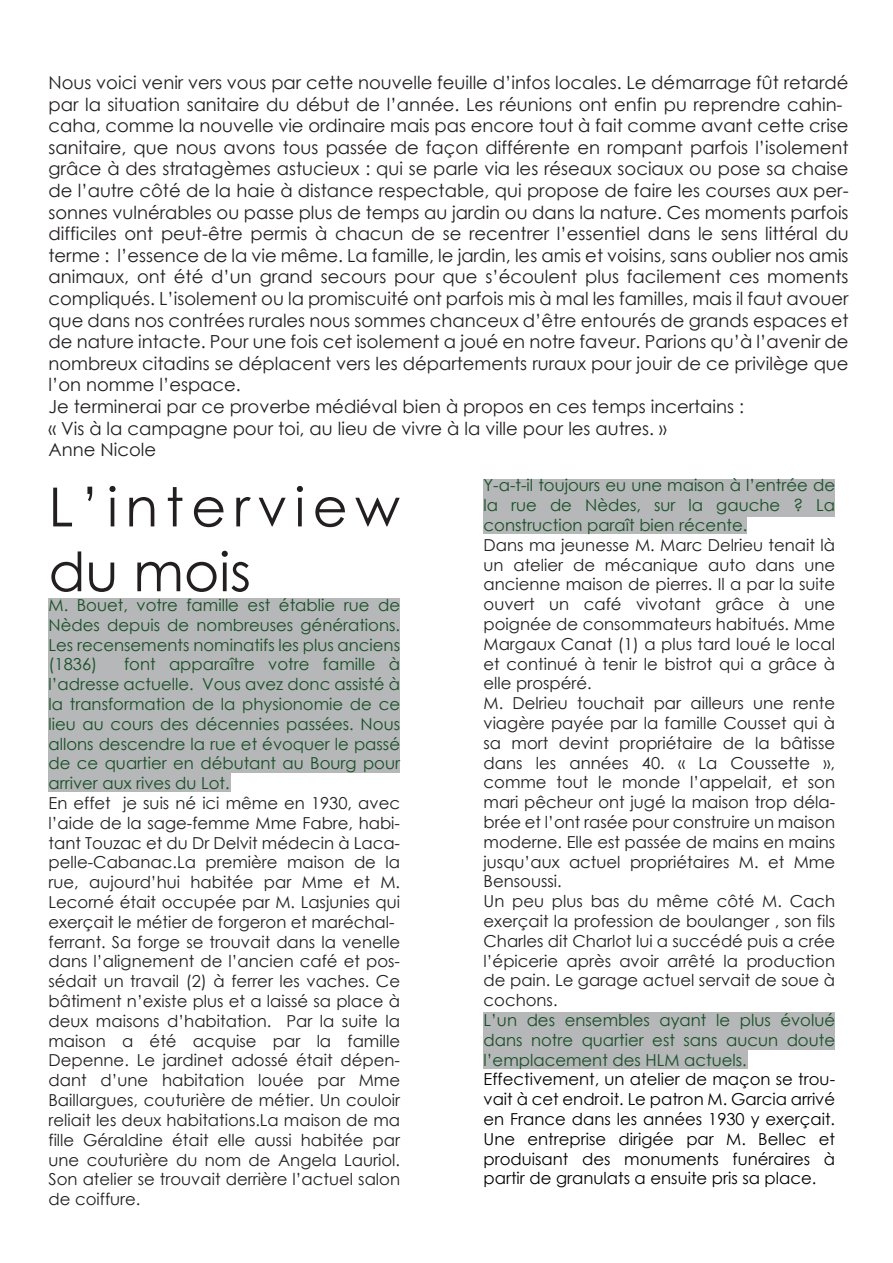
<style>
.page{position:relative;width:893px;height:1263px;background:#fff}
.page>*{position:absolute;margin:0;border:0;box-sizing:border-box;transform-origin:0 0}
.t1{font:54px/64.8px "Century Gothic";letter-spacing:.135em;color:#231f20}
.t2{font:18px/21.6px "Century Gothic";color:#231f20}
.t3{font:16.5px/19.8px "Century Gothic";color:#231f20}
.t4{font:16.5px/19.8px "Century Gothic";color:#184f26;text-align:justify}
.t5{font:16.5px/19.8px "Century Gothic";color:#000001;text-align:justify}
</style>
<div class="page">
<div style="left:484px;top:1049px;width:264px;height:20px;background:#b5b7b8"></div>
<div style="left:484px;top:1012px;width:351px;height:37px;background:#b5b7b8"></div>
<div style="left:484px;top:517px;width:263px;height:17px;background:#b5b7b8"></div>
<div style="left:484px;top:479px;width:351px;height:38px;background:#b5b7b8"></div>
<div style="left:49px;top:772px;width:182px;height:20px;background:#b5b7b8"></div>
<div style="left:49px;top:598px;width:351px;height:174px;background:#b5b7b8"></div>
<p class="t2" style="left:49px;top:71px;width:802px">Nous voici venir vers vous par cette nouvelle feuille d’infos locales. Le démarrage fût retardé par la situation sanitaire du début de l’année. Les réunions ont enfin pu reprendre cahin&shy;caha, comme la nouvelle vie ordinaire mais pas encore tout à fait comme avant cette crise sanitaire, que nous avons tous passée de façon différente en rompant parfois l’isolement grâce à des stratagèmes astucieux : qui se parle via les réseaux sociaux ou pose sa chaise de l’autre côté de la haie à distance respectable, qui propose de faire les courses aux per&shy;sonnes vulnérables ou passe plus de temps au jardin ou dans la nature. Ces moments parfois difficiles ont peut-être permis à chacun de se recentrer l’essentiel dans le sens littéral du terme : l’essence de la vie même. La famille, le jardin, les amis et voisins, sans oublier nos amis animaux, ont été d’un grand secours pour que s’écoulent plus facilement ces moments compliqués. L’isolement ou la promiscuité ont parfois mis à mal les familles, mais il faut avouer que dans nos contrées rurales nous sommes chanceux d’être entourés de grands espaces et de nature intacte. Pour une fois cet isolement a joué en notre faveur. Parions qu’à l’avenir de nombreux citadins se déplacent vers les départements ruraux pour jouir de ce privilège que l’on nomme l’espace.<br>Je terminerai par ce proverbe médiéval bien à propos en ces temps incertains :<br>« Vis à la campagne pour toi, au lieu de vivre à la ville pour les autres. »<br>Anne Nicole</p>
<h1 class="t1" style="left:49px;top:474px;width:353px">L’interview du mois</h1>
<p class="t4" style="left:49px;top:595px;width:353px">M. Bouet, votre famille est établie rue de Nèdes depuis de nombreuses générations.<br>Les recensements nominatifs les plus anciens (1836)</p>
<p class="t4" style="left:484px;top:475px;width:353px">Y-a-t-il toujours eu une maison à l’entrée de la rue de Nèdes, sur la gauche ? La construction paraît bien récente.</p>
<p class="t3" style="left:484px;top:535px;width:353px">Dans ma jeunesse M. Marc Delrieu tenait là un atelier de mécanique auto dans une ancienne maison de pierres. Il a par la suite ouvert un café vivotant grâce à une poignée de consommateurs habitués. Mme Margaux Canat (1) a plus tard loué le local et continué à tenir le bistrot qui a grâce à elle prospéré.<br>M. Delrieu touchait par ailleurs une rente viagère payée par la famille Cousset qui à sa mort devint propriétaire de la bâtisse dans les années 40. « La Coussette », comme tout le monde l’appelait, et son mari pêcheur ont jugé la maison trop déla&shy;brée et l’ont rasée pour construire un maison moderne. Elle est passée de mains en mains jusqu’aux actuel propriétaires M. et Mme Bensoussi.<br>Un peu plus bas du même côté M. Cach exerçait la profession de boulanger , son fils Charles dit Charlot lui a succédé puis a crée l’épicerie après avoir arrêté la production de pain. Le garage actuel servait de soue à cochons.</p>
<p class="t4" style="left:484px;top:1010px;width:353px">L’un des ensembles ayant le plus évolué dans notre quartier est sans aucun doute l’emplacement des HLM actuels.</p>
<p class="t5" style="left:484px;top:1069px;width:353px">Effectivement, un atelier de maçon se trou&shy;vait à cet endroit. Le patron M. Garcia arrivé en France dans les années 1930 y exerçait.<br>Une entreprise dirigée par M. Bellec et produisant des monuments funéraires à partir de granulats a ensuite pris sa place.</p>
<p class="t4" style="left:49px;top:654px;width:353px;text-indent:76px">font apparaître votre famille à l’adresse actuelle. Vous avez donc assisté à la transformation de la physionomie de ce lieu au cours des décennies passées. Nous allons descendre la rue et évoquer le passé de ce quartier en débutant au Bourg pour arriver aux rives du Lot.</p>
<p class="t3" style="left:49px;top:793px;width:353px">En effet je suis né ici même en 1930, avec l’aide de la sage-femme Mme Fabre, habi&shy;tant Touzac et du Dr Delvit médecin à Laca&shy;pelle-Cabanac.La première maison de la rue, aujourd’hui habitée par Mme et M.<br>Lecorné était occupée par M. Lasjunies qui exerçait le métier de forgeron et maréchal&shy;ferrant. Sa forge se trouvait dans la venelle dans l’alignement de l’ancien café et pos&shy;sédait un travail (2) à ferrer les vaches. Ce bâtiment n’existe plus et a laissé sa place à deux maisons d’habitation. Par la suite la maison a été acquise par la famille Depenne. Le jardinet adossé était dépen&shy;dant d’une habitation louée par Mme Baillargues, couturière de métier. Un couloir reliait les deux habitations.La maison de ma fille Géraldine était elle aussi habitée par une couturière du nom de Angela Lauriol.<br>Son atelier se trouvait derrière l’actuel salon de coiffure.</p>
</div>
